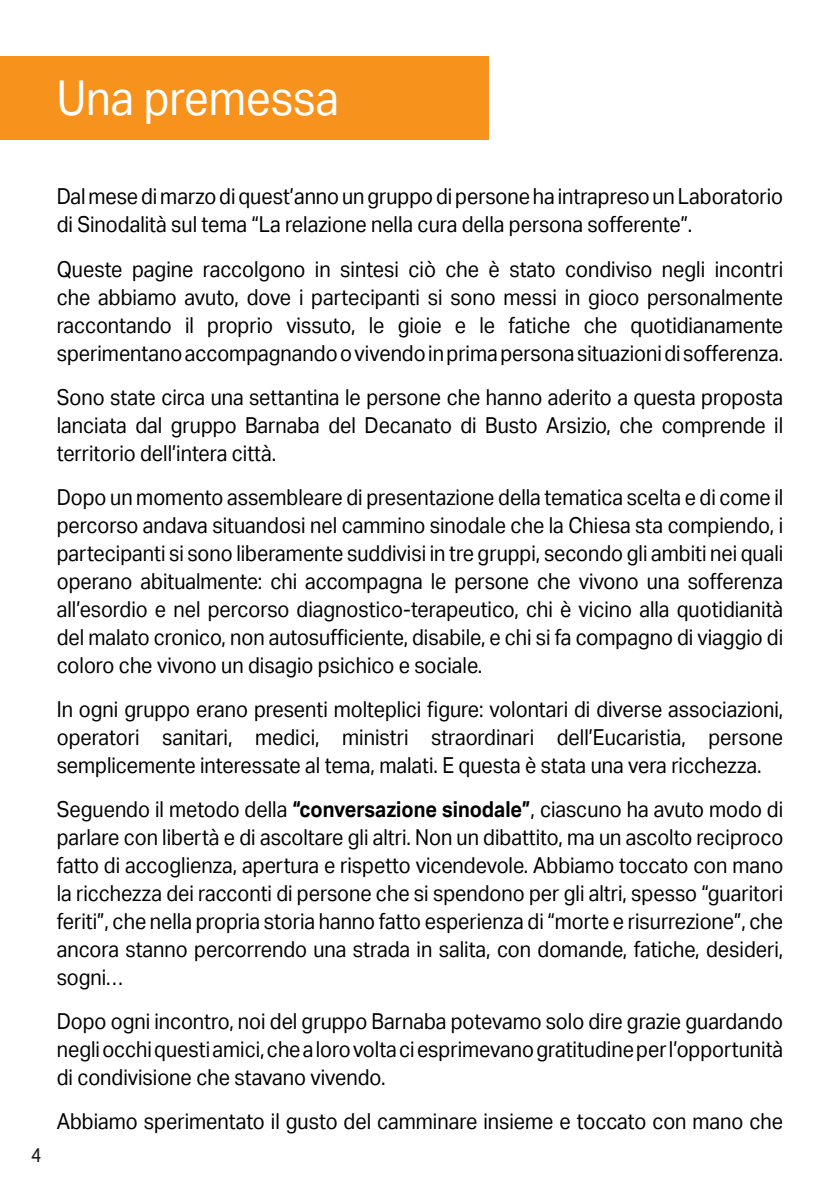
<style>
.page{position:relative;width:840px;height:1191px;background:#fff}
.page>*{position:absolute;margin:0;border:0;box-sizing:border-box;transform-origin:0 0}
.testo{font:48px "Aktiv Grotesk";color:#fff;scale:.9 1}
.t1{font:22px/28px "Aktiv Grotesk";color:#000;text-align:justify;scale:.9 1}
.t2{font:20px "Aktiv Grotesk Cd";color:#231f20}
.s1{font-weight:700}
</style>
<div class="page">
<div style="left:0;top:57px;width:488px;height:83px;background:#f7931d"></div>
<p class="testo" style="left:57px;top:71px;width:315px">Una premessa</p>
<p class="t2" style="left:31px;top:1143px;width:11px">4</p>
<p class="t1" style="left:57px;top:183px;width:808px">Dal mese di marzo di quest’anno un gruppo di persone ha intrapreso un Laboratorio di Sinodalità sul tema “La relazione nella cura della persona sofferente”.</p>
<p class="t1" style="left:57px;top:255px;width:808px">Queste pagine raccolgono in sintesi ciò che è stato condiviso negli incontri che abbiamo avuto, dove i partecipanti si sono messi in gioco personalmente raccontando il proprio vissuto, le gioie e le fatiche che quotidianamente sperimentano accompagnando o vivendo in prima persona situazioni di sofferenza.</p>
<p class="t1" style="left:57px;top:383px;width:808px">Sono state circa una settantina le persone che hanno aderito a questa proposta lanciata dal gruppo Barnaba del Decanato di Busto Arsizio, che comprende il territorio dell’intera città.</p>
<p class="t1" style="left:57px;top:483px;width:808px">Dopo un momento assembleare di presentazione della tematica scelta e di come il percorso andava situandosi nel cammino sinodale che la Chiesa sta compiendo, i partecipanti si sono liberamente suddivisi in tre gruppi, secondo gli ambiti nei quali operano abitualmente: chi accompagna le persone che vivono una sofferenza all’esordio e nel percorso diagnostico-terapeutico, chi è vicino alla quotidianità del malato cronico, non autosufficiente, disabile, e chi si fa compagno di viaggio di coloro che vivono un disagio psichico e sociale.</p>
<p class="t1" style="left:57px;top:695px;width:808px">In ogni gruppo erano presenti molteplici figure: volontari di diverse associazioni, operatori sanitari, medici, ministri straordinari dell’Eucaristia, persone semplicemente interessate al tema, malati. E questa è stata una vera ricchezza.</p>
<p class="t1" style="left:57px;top:795px;width:808px">Seguendo il metodo della <span class="s1">“conversazione sinodale”</span>, ciascuno ha avuto modo di parlare con libertà e di ascoltare gli altri. Non un dibattito, ma un ascolto reciproco fatto di accoglienza, apertura e rispetto vicendevole. Abbiamo toccato con mano la ricchezza dei racconti di persone che si spendono per gli altri, spesso “guaritori feriti”, che nella propria storia hanno fatto esperienza di “morte e risurrezione”, che ancora stanno percorrendo una strada in salita, con domande, fatiche, desideri, sogni…</p>
<p class="t1" style="left:57px;top:1007px;width:808px">Dopo ogni incontro, noi del gruppo Barnaba potevamo solo dire grazie guardando negli occhi questi amici, che a loro volta ci esprimevano gratitudine per l’opportunità di condivisione che stavano vivendo.</p>
<p class="t1" style="left:57px;top:1107px;width:808px">Abbiamo sperimentato il gusto del camminare insieme e toccato con mano che</p>
</div>
